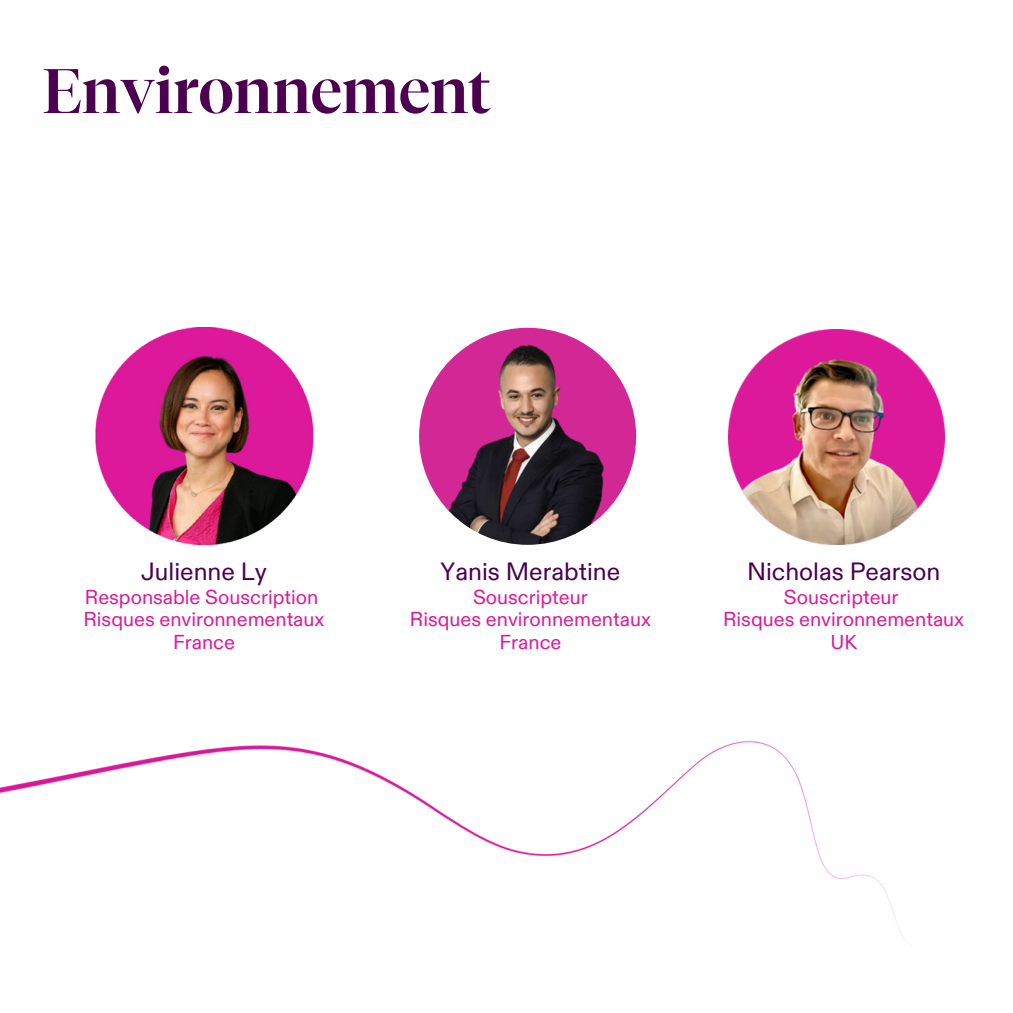
<style>
.page{position:relative;width:1013px;height:1013px;background:#fff}
.page>*{position:absolute;margin:0;border:0;box-sizing:border-box;transform-origin:0 0}
.t1{font:500 62.5px "Tiempos Fine";color:#4b0050}
.t2{font:25px "ABC Diatype";color:#4b0050}
.t3{font:20.12px "ABC Diatype";color:#dc199b}
</style>
<div class="page">
<img style="left:0;top:519px;width:908px;height:424px">
<img style="left:93px;top:328px;width:222px;height:216px">
<img style="left:419px;top:328px;width:217px;height:217px;border-radius:50%">
<img style="left:728px;top:329px;width:216px;height:216px">
<h1 class="t1" style="left:42px;top:53px;width:450px">Environnement</h1>
<p class="t2" style="left:141px;top:557px;width:127px">Julienne Ly</p>
<p class="t3" style="left:85px;top:585px;width:235px">Responsable Souscription</p>
<p class="t3" style="left:83px;top:607px;width:242px">Risques environnementaux</p>
<p class="t3" style="left:173px;top:630px;width:63px">France</p>
<p class="t2" style="left:440px;top:557px;width:181px">Yanis Merabtine</p>
<p class="t3" style="left:473px;top:585px;width:116px">Souscripteur</p>
<p class="t3" style="left:410px;top:607px;width:242px">Risques environnementaux</p>
<p class="t3" style="left:499px;top:630px;width:63px">France</p>
<p class="t2" style="left:747px;top:557px;width:195px">Nicholas Pearson</p>
<p class="t3" style="left:784px;top:585px;width:116px">Souscripteur</p>
<p class="t3" style="left:723px;top:607px;width:242px">Risques environnementaux</p>
<p class="t3" style="left:830px;top:630px;width:28px">UK</p>
</div>
